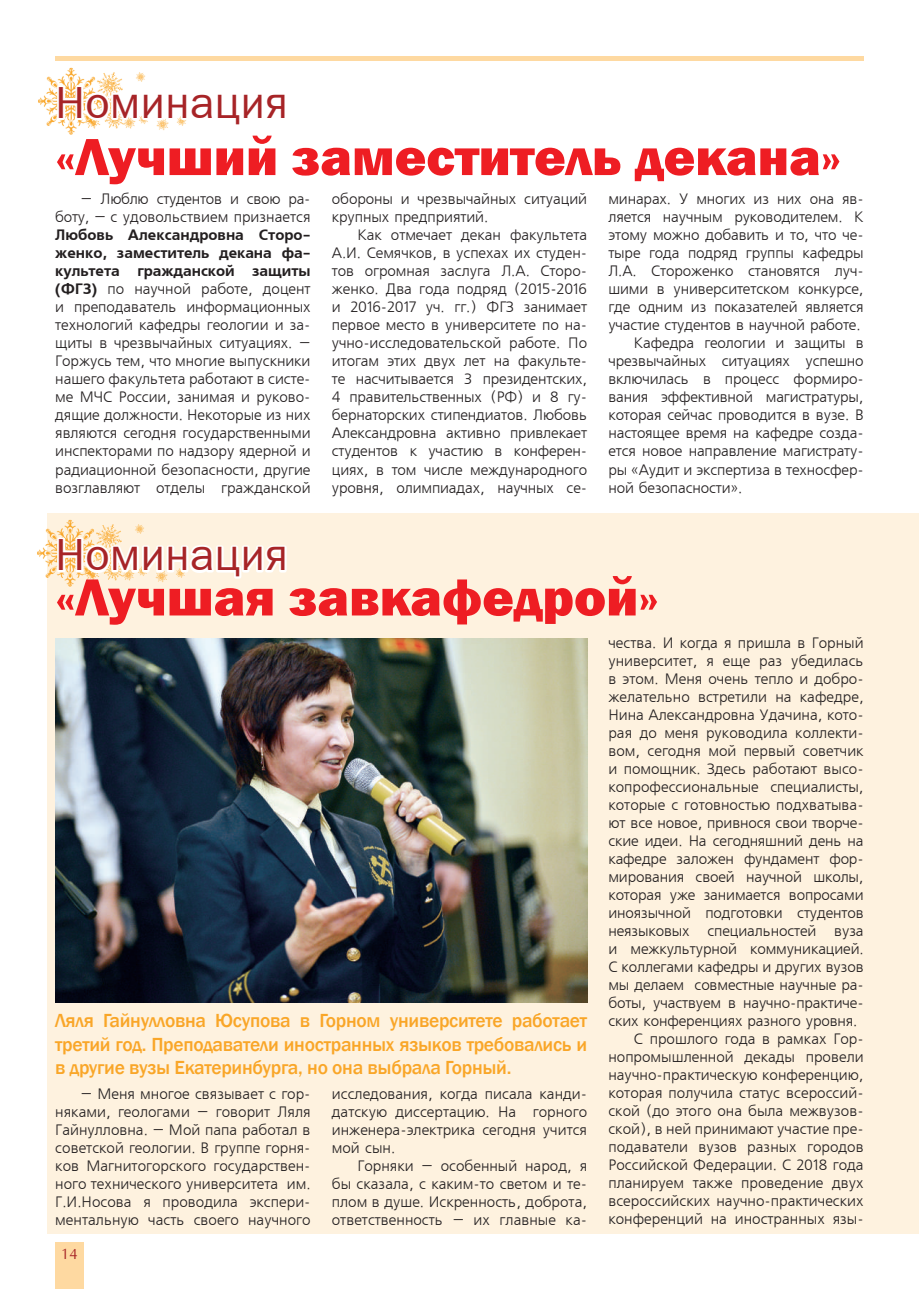
<style>
.page{position:relative;width:919px;height:1289px;background:#fff}
.page>*{position:absolute;margin:0;border:0;box-sizing:border-box;transform-origin:0 0}
.t1{font:800 54px "Franklin Gothic";color:#ee1d23}
.t2{font:45px "Franklin Gothic Book C";color:#a72427}
.t3{font:500 19.5px/23.4px "Franklin Gothic";letter-spacing:-.015em;color:#f9a628;text-align:justify}
.t4{font:15px/18px "Free Set CTT";letter-spacing:-.01em;color:#231f20;text-align:justify}
.t5{font:15px/18px "AXP Free Set C Bold";letter-spacing:-.005em;color:#231f20;text-align:justify}
.t6{font:15px "AG Opus";color:#a72427}
.s1{font-family:"AXP Free Set C Bold"}
</style>
<div class="page">
<div style="left:55px;top:1242px;width:28px;height:46px;background:#fed9a1"></div>
<hr style="left:55px;top:56px;width:808px;height:4px;background:#fed9a1">
<div style="left:47px;top:513px;width:871px;height:720px;background:#fef2df"></div>
<img style="left:38px;top:60px;width:164px;height:75px">
<img style="left:37px;top:519px;width:107px;height:68px">
<svg style="left:55px;top:78px;width:147px;height:56px"></svg>
<svg style="left:55px;top:531px;width:232px;height:55px"></svg>
<img style="left:55px;top:638px;width:532px;height:364px">
<h2 class="t2" style="left:55px;top:78px;width:234px">Номинация</h2>
<h1 class="t1" style="left:55px;top:122px;width:787px">«Лучший заместитель декана»</h1>
<p class="t4" style="left:332px;top:191px;width:257px">обороны и чрезвычайных ситуаций крупных предприятий.</p>
<p class="t4" style="left:332px;top:227px;width:257px;text-indent:26px">Как отмечает декан факультета А.И. Семячков, в успехах их студен&shy;тов огромная заслуга Л.А. Сторо&shy;женко. Два года подряд (2015-2016 и 2016-2017 уч. гг.) ФГЗ занимает первое место в университете по на&shy;учно-исследовательской работе. По итогам этих двух лет на факульте&shy;те насчитывается 3 президентских, 4 правительственных (РФ) и 8 гу&shy;бернаторских стипендиатов. Любовь Александровна активно привлекает студентов к участию в конферен&shy;циях, в том числе международного уровня, олимпиадах, научных се-</p>
<p class="t4" style="left:55px;top:191px;width:257px;text-align:right">– Люблю студентов и свою ра&shy;боту, – с удовольствием признается</p>
<p class="t5" style="left:55px;top:227px;width:257px">Любовь Александровна Сторо&shy;женко, заместитель декана фа&shy;культета гражданской защиты</p>
<p class="t4" style="left:55px;top:281px;width:257px"><span class="s1">(ФГЗ)</span> по научной работе, доцент и преподаватель информационных технологий кафедры геологии и за&shy;щиты в чрезвычайных ситуациях. – Горжусь тем, что многие выпускники нашего факультета работают в систе&shy;ме МЧС России, занимая и руково&shy;дящие должности. Некоторые из них являются сегодня государственными инспекторами по надзору ядерной и радиационной безопасности, другие возглавляют отделы гражданской</p>
<p class="t4" style="left:608px;top:191px;width:257px">минарах. У многих из них она яв-</p>
<p class="t4" style="left:608px;top:209px;width:257px">ляется научным руководителем. К</p>
<p class="t4" style="left:608px;top:227px;width:257px">этому можно добавить и то, что че-</p>
<p class="t4" style="left:608px;top:245px;width:257px">тыре года подряд группы кафедры</p>
<p class="t4" style="left:608px;top:263px;width:257px">Л.А. Стороженко становятся луч-</p>
<p class="t4" style="left:608px;top:281px;width:257px">шими в университетском конкурсе,</p>
<p class="t4" style="left:608px;top:299px;width:257px">где одним из показателей является</p>
<p class="t4" style="left:608px;top:317px;width:254px">участие студентов в научной работе.</p>
<p class="t4" style="left:634px;top:335px;width:231px">Кафедра геологии и защиты в</p>
<p class="t4" style="left:608px;top:353px;width:257px">чрезвычайных ситуациях успешно</p>
<p class="t4" style="left:608px;top:371px;width:257px">включилась в процесс формиро-</p>
<p class="t4" style="left:608px;top:389px;width:257px">вания эффективной магистратуры,</p>
<p class="t4" style="left:608px;top:407px;width:257px">которая сейчас проводится в вузе. В</p>
<p class="t4" style="left:608px;top:425px;width:257px">настоящее время на кафедре созда-</p>
<p class="t4" style="left:608px;top:443px;width:257px">ется новое направление магистрату-</p>
<p class="t4" style="left:608px;top:461px;width:257px">ры «Аудит и экспертиза в техносфер-</p>
<p class="t4" style="left:608px;top:479px;width:135px">ной безопасности».</p>
<h2 class="t2" style="left:55px;top:530px;width:234px">Номинация</h2>
<h1 class="t1" style="left:55px;top:562px;width:605px">«Лучшая завкафедрой»</h1>
<h3 class="t3" style="left:55px;top:1009px;width:533px">Ляля Гайнулловна Юсупова в Горном университете работает третий год. Преподаватели иностранных языков требовались и в другие вузы Екатеринбурга, но она выбрала Горный.</h3>
<p class="t4" style="left:332px;top:1085px;width:257px">исследования, когда писала канди&shy;датскую диссертацию. На горного инженера-электрика сегодня учится мой сын.</p>
<p class="t4" style="left:332px;top:1157px;width:257px;text-indent:26px">Горняки – особенный народ, я бы сказала, с каким-то светом и те&shy;плом в душе. Искренность, доброта, ответственность – их главные ка-</p>
<p class="t4" style="left:55px;top:1085px;width:257px;text-indent:26px">– Меня многое связывает с гор&shy;няками, геологами – говорит Ляля Гайнулловна. – Мой папа работал в советской геологии. В группе горня&shy;ков Магнитогорского государствен&shy;ного технического университета им.<br>Г.И.Носова я проводила экспери&shy;ментальную часть своего научного</p>
<p class="t6" style="left:61px;top:1246px;width:18px">14</p>
<p class="t4" style="left:608px;top:634px;width:257px">чества. И когда я пришла в Горный</p>
<p class="t4" style="left:608px;top:652px;width:257px">университет, я еще раз убедилась</p>
<p class="t4" style="left:608px;top:670px;width:257px">в этом. Меня очень тепло и добро-</p>
<p class="t4" style="left:608px;top:688px;width:257px">желательно встретили на кафедре,</p>
<p class="t4" style="left:608px;top:706px;width:257px">Нина Александровна Удачина, кото-</p>
<p class="t4" style="left:608px;top:724px;width:257px">рая до меня руководила коллекти-</p>
<p class="t4" style="left:608px;top:742px;width:257px">вом, сегодня мой первый советчик</p>
<p class="t4" style="left:608px;top:760px;width:257px">и помощник. Здесь работают высо-</p>
<p class="t4" style="left:608px;top:778px;width:257px">копрофессиональные специалисты,</p>
<p class="t4" style="left:608px;top:796px;width:257px">которые с готовностью подхватыва-</p>
<p class="t4" style="left:608px;top:814px;width:257px">ют все новое, привнося свои творче-</p>
<p class="t4" style="left:608px;top:832px;width:257px">ские идеи. На сегодняшний день на</p>
<p class="t4" style="left:608px;top:850px;width:257px">кафедре заложен фундамент фор-</p>
<p class="t4" style="left:608px;top:868px;width:257px">мирования своей научной школы,</p>
<p class="t4" style="left:608px;top:886px;width:257px">которая уже занимается вопросами</p>
<p class="t4" style="left:608px;top:904px;width:257px">иноязычной подготовки студентов</p>
<p class="t4" style="left:608px;top:922px;width:257px">неязыковых специальностей вуза</p>
<p class="t4" style="left:608px;top:940px;width:257px">и межкультурной коммуникацией.</p>
<p class="t4" style="left:608px;top:958px;width:257px">С коллегами кафедры и других вузов</p>
<p class="t4" style="left:608px;top:976px;width:257px">мы делаем совместные научные ра-</p>
<p class="t4" style="left:608px;top:994px;width:257px">боты, участвуем в научно-практиче-</p>
<p class="t4" style="left:608px;top:1012px;width:250px">ских конференциях разного уровня.</p>
<p class="t4" style="left:634px;top:1030px;width:231px">С прошлого года в рамках Гор-</p>
<p class="t4" style="left:608px;top:1048px;width:257px">нопромышленной декады провели</p>
<p class="t4" style="left:608px;top:1066px;width:257px">научно-практическую конференцию,</p>
<p class="t4" style="left:608px;top:1084px;width:257px">которая получила статус всероссий-</p>
<p class="t4" style="left:608px;top:1102px;width:257px">ской (до этого она была межвузов-</p>
<p class="t4" style="left:608px;top:1120px;width:257px">ской), в ней принимают участие пре-</p>
<p class="t4" style="left:608px;top:1138px;width:257px">подаватели вузов разных городов</p>
<p class="t4" style="left:608px;top:1156px;width:257px">Российской Федерации. С 2018 года</p>
<p class="t4" style="left:608px;top:1174px;width:257px">планируем также проведение двух</p>
<p class="t4" style="left:608px;top:1192px;width:257px">всероссийских научно-практических</p>
<p class="t4" style="left:608px;top:1210px;width:257px">конференций на иностранных язы-</p>
</div>
